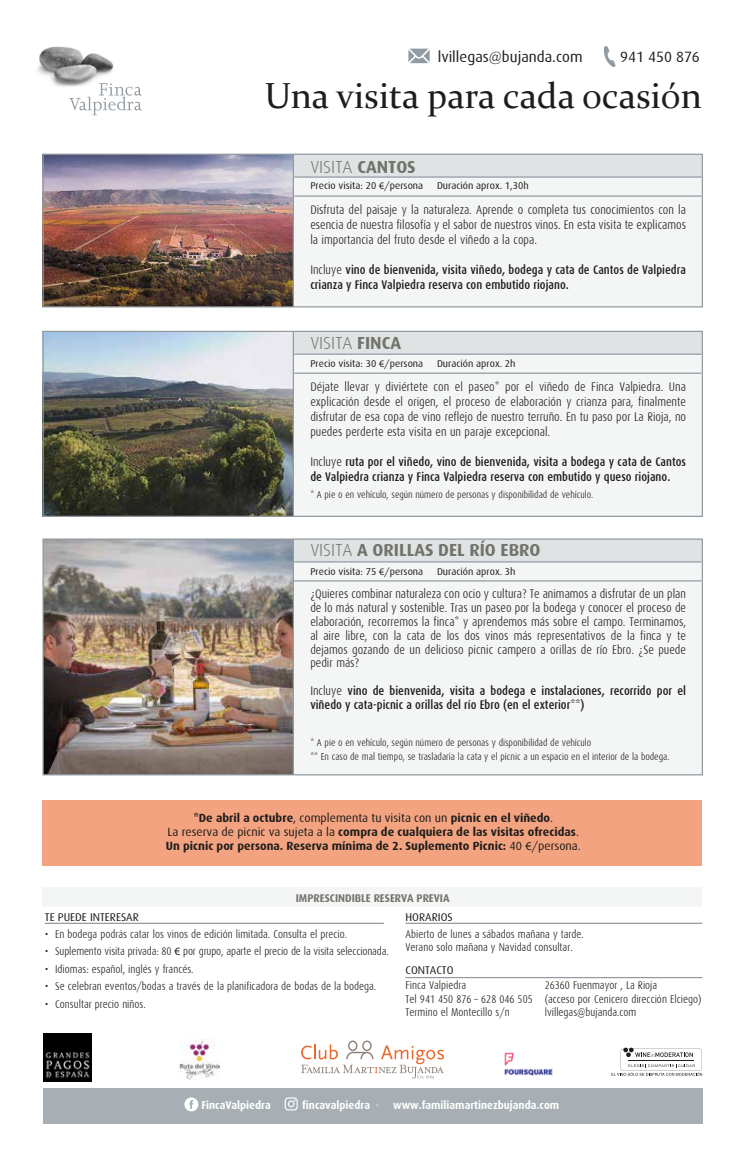
<style>
.page{position:relative;width:745px;height:1164px;background:#fff}
.page>*{position:absolute;margin:0;border:0;box-sizing:border-box;transform-origin:0 0}
.t1{font:36.25px "Constantia";color:#1d1d1b}
.t2{font:700 17.5px "Dax";color:#72736b}
.t3{font:300 17.5px "Dax";color:#72736b}
.t4{font:15px "Dax";color:#1d1d1b}
.t5{font:300 12.5px/15px "Dax Condensed";color:#1d1d1b;text-align:justify}
.t6{font:500 12.5px/15px "Dax Condensed";color:#1d1d1b}
.t7{font:700 11.88px/13.8px "Dax";color:#1d1d1b;text-align:center}
.t8{font:300 11.25px/13.5px "Dax Condensed";color:#1d1d1b}
.t9{font:700 11.25px "Dax";color:#fff;scale:.94 1}
.t10{font:11.25px "Dax";color:#1d1d1b}
.t11{font:700 11.25px "Dax";color:#72736b;scale:.94 1}
.t12{font:300 10px/13.8px "Dax Condensed";color:#1d1d1b}
.t13{font:10px "Dax";color:#1d1d1b}
.s1{font-weight:700}
.s2{font-weight:300}
.s3{font-family:"Myriad Pro"}
.s4{font-weight:400}
.s5{font-family:"Myriad Pro";font-weight:400}
.s6{font-family:"Helvetica";font-weight:400}
</style>
<div class="page">
<div style="left:43px;top:539px;width:659px;height:235px;background:#f4f5f5"></div>
<img style="left:44px;top:540px;width:248px;height:233px">
<div style="left:293px;top:539px;width:409px;height:23px;background:#e0e3e4"></div>
<div style="left:43px;top:331px;width:659px;height:185px;background:linear-gradient(to bottom,#ebedee,#f8f8f8)"></div>
<div style="left:43px;top:154px;width:659px;height:152px;background:#f4f5f5"></div>
<img style="left:44px;top:156px;width:248px;height:149px">
<img style="left:44px;top:333px;width:248px;height:182px">
<svg style="left:408px;top:49px;width:21px;height:14px"></svg>
<svg style="left:604px;top:46px;width:11px;height:21px"></svg>
<img style="left:37px;top:46px;width:77px;height:41px">
<svg style="left:69px;top:83px;width:73px;height:32px"></svg>
<div style="left:293px;top:154px;width:409px;height:23px;background:#e0e3e4"></div>
<hr style="left:294px;top:176px;width:407px;height:2px;background:#929ba2">
<hr style="left:294px;top:195px;width:407px;height:2px;background:#929ba2">
<hr style="left:292px;top:154px;width:2px;height:152px;background:#929ba2">
<div style="left:42px;top:154px;width:660px;height:153px;border:1px solid #929ba2"></div>
<hr style="left:294px;top:353px;width:407px;height:2px;background:#929ba2">
<hr style="left:294px;top:372px;width:407px;height:2px;background:#929ba2">
<hr style="left:292px;top:331px;width:2px;height:185px;background:#929ba2">
<div style="left:42px;top:331px;width:660px;height:186px;border:1px solid #929ba2"></div>
<hr style="left:294px;top:561px;width:407px;height:1px;background:#929ba2">
<hr style="left:294px;top:580px;width:407px;height:1px;background:#929ba2">
<div style="left:42px;top:800px;width:660px;height:65px;background:#f3a380"></div>
<hr style="left:292px;top:539px;width:2px;height:235px;background:#929ba2">
<div style="left:42px;top:538px;width:660px;height:237px;border:1px solid #929ba2"></div>
<div style="left:42px;top:886px;width:660px;height:20px;background:#f4f5f5"></div>
<hr style="left:45px;top:922px;width:338px;height:1px;background:#929ba2">
<hr style="left:405px;top:976px;width:297px;height:2px;background:#929ba2">
<hr style="left:405px;top:922px;width:296px;height:1px;background:#929ba2">
<img style="left:504px;top:1052px;width:49px;height:23px">
<img style="left:179px;top:1039px;width:41px;height:40px">
<img style="left:43px;top:1033px;width:48px;height:48px">
<svg style="left:301px;top:1040px;width:142px;height:38px"></svg>
<svg style="left:611px;top:1047px;width:90px;height:28px"></svg>
<div style="left:43px;top:1088px;width:658px;height:35px;background:#a7afb4"></div>
<svg style="left:184px;top:1097px;width:14px;height:14px"></svg>
<svg style="left:284px;top:1097px;width:13px;height:13px"></svg>
<p class="t4" style="left:437px;top:49px;width:146px">lvillegas@bujanda.com</p>
<p class="t4" style="left:619px;top:49px;width:81px">941 450 876</p>
<h1 class="t1" style="left:264px;top:71px;width:438px">Una visita para cada ocasión</h1>
<h2 class="t3" style="left:310px;top:157px;width:107px">VISITA <span class="s1">CANTOS</span></h2>
<p class="t5" style="left:310px;top:202px;width:377px">Disfruta del paisaje y la naturaleza. Aprende o completa tus conocimientos con la esencia de nuestra filosofía y el sabor de nuestros vinos. En esta visita te explicamos la importancia del fruto desde el viñedo a la copa.</p>
<p class="t6" style="left:310px;top:262px;width:377px"><span class="s2">Incluye</span> vino de bienvenida, visita viñedo, bodega y cata de Cantos de Valpiedra crianza y Finca Valpiedra reserva con embutido riojano.</p>
<p class="t13" style="left:310px;top:180px;width:114px">Precio visita: 20 <span class="s3">€</span>/persona</p>
<p class="t13" style="left:437px;top:180px;width:93px">Duración aprox. 1,30h</p>
<h2 class="t3" style="left:310px;top:333px;width:92px">VISITA <span class="s1">FINCA</span></h2>
<p class="t5" style="left:310px;top:379px;width:377px">Déjate llevar y diviértete con el paseo* por el viñedo de Finca Valpiedra. Una explicación desde el origen, el proceso de elaboración y crianza para, finalmente disfrutar de esa copa de vino reflejo de nuestro terruño. En tu paso por La Rioja, no puedes perderte esta visita en un paraje excepcional.</p>
<p class="t6" style="left:310px;top:454px;width:377px"><span class="s2">Incluye</span> ruta por el viñedo, vino de bienvenida, visita a bodega y cata de Cantos de Valpiedra crianza y Finca Valpiedra reserva con embutido y queso riojano.</p>
<p class="t12" style="left:310px;top:488px;width:284px">* A pie o en vehículo, según número de personas y disponibilidad de vehículo.</p>
<h2 class="t2" style="left:310px;top:540px;width:231px"><span class="s2">VISITA</span> A ORILLAS DEL RÍO EBRO</h2>
<p class="t13" style="left:310px;top:565px;width:114px">Precio visita: 75 <span class="s3">€</span>/persona</p>
<p class="t13" style="left:437px;top:565px;width:80px">Duración aprox. 3h</p>
<p class="t13" style="left:310px;top:358px;width:114px">Precio visita: 30 <span class="s3">€</span>/persona</p>
<p class="t13" style="left:437px;top:358px;width:80px">Duración aprox. 2h</p>
<p class="t5" style="left:310px;top:587px;width:377px;line-height:13.8px">¿Quieres combinar naturaleza con ocio y cultura? Te animamos a disfrutar de un plan de lo más natural y sostenible. Tras un paseo por la bodega y conocer el proceso de elaboración, recorremos la finca* y aprendemos más sobre el campo. Terminamos, al aire libre, con la cata de los dos vinos más representativos de la finca y te dejamos gozando de un delicioso picnic campero a orillas de río Ebro. ¿Se puede pedir más?</p>
<p class="t6" style="left:310px;top:683px;width:377px;line-height:13.8px"><span class="s2">Incluye</span> vino de bienvenida, visita a bodega e instalaciones, recorrido por el viñedo y cata-picnic a orillas del río Ebro (en el exterior**)</p>
<p class="t12" style="left:310px;top:735px;width:360px">* A pie o en vehículo, según número de personas y disponibilidad de vehículo<br>** En caso de mal tiempo, se trasladaría la cata y el picnic a un espacio en el interior de la bodega.</p>
<p class="t7" style="left:166px;top:811px;width:416px">*De abril a octubre<span class="s4">, complementa tu visita con un</span> picnic en el viñedo<span class="s4">.<br>La reserva de picnic va sujeta a la</span> compra de cualquiera de las visitas ofrecidas<span class="s4">.<br></span>Un picnic por persona. Reserva mínima de 2. Suplemento Picnic: <span class="s4">40</span> <span class="s5">€</span><span class="s4">/persona.</span></p>
<p class="t10" style="left:45px;top:910px;width:95px">TE PUEDE INTERESAR</p>
<p class="t11" style="left:295px;top:891px;width:165px">IMPRESCINDIBLE RESERVA PREVIA</p>
<p class="t10" style="left:405px;top:910px;width:49px">HORARIOS</p>
<p class="t8" style="left:45px;top:927px;width:303px">• En bodega podrás catar los vinos de edición limitada. Consulta el precio.</p>
<p class="t8" style="left:45px;top:944px;width:345px">• Suplemento visita privada: 80 <span class="s5">€</span> por grupo, aparte el precio de la visita seleccionada.</p>
<p class="t8" style="left:45px;top:962px;width:150px">• Idiomas: español, inglés y francés.</p>
<p class="t8" style="left:45px;top:979px;width:333px">• Se celebran eventos/bodas a través de la planificadora de bodas de la bodega.</p>
<p class="t8" style="left:45px;top:997px;width:102px">• Consultar precio niños.</p>
<p class="t8" style="left:405px;top:927px;width:180px">Abierto de lunes a sábados mañana y tarde.<br>Verano solo mañana y Navidad consultar.</p>
<p class="t10" style="left:405px;top:963px;width:49px">CONTACTO</p>
<p class="t8" style="left:405px;top:978px;width:128px">Finca Valpiedra<br>Tel 941 450 876 – 628 046 505<br>Termino el Montecillo s/n</p>
<p class="t8" style="left:544px;top:978px;width:158px">26360 Fuenmayor , La Rioja<br>(acceso por Cenicero dirección Elciego) lvillegas@bujanda.com</p>
<p class="t9" style="left:201px;top:1098px;width:75px">FincaValpiedra</p>
<p class="t9" style="left:302px;top:1098px;width:83px">fincavalpiedra <span class="s6">·</span></p>
<p class="t9" style="left:393px;top:1098px;width:178px">www.familiamartinezbujanda.com</p>
</div>
